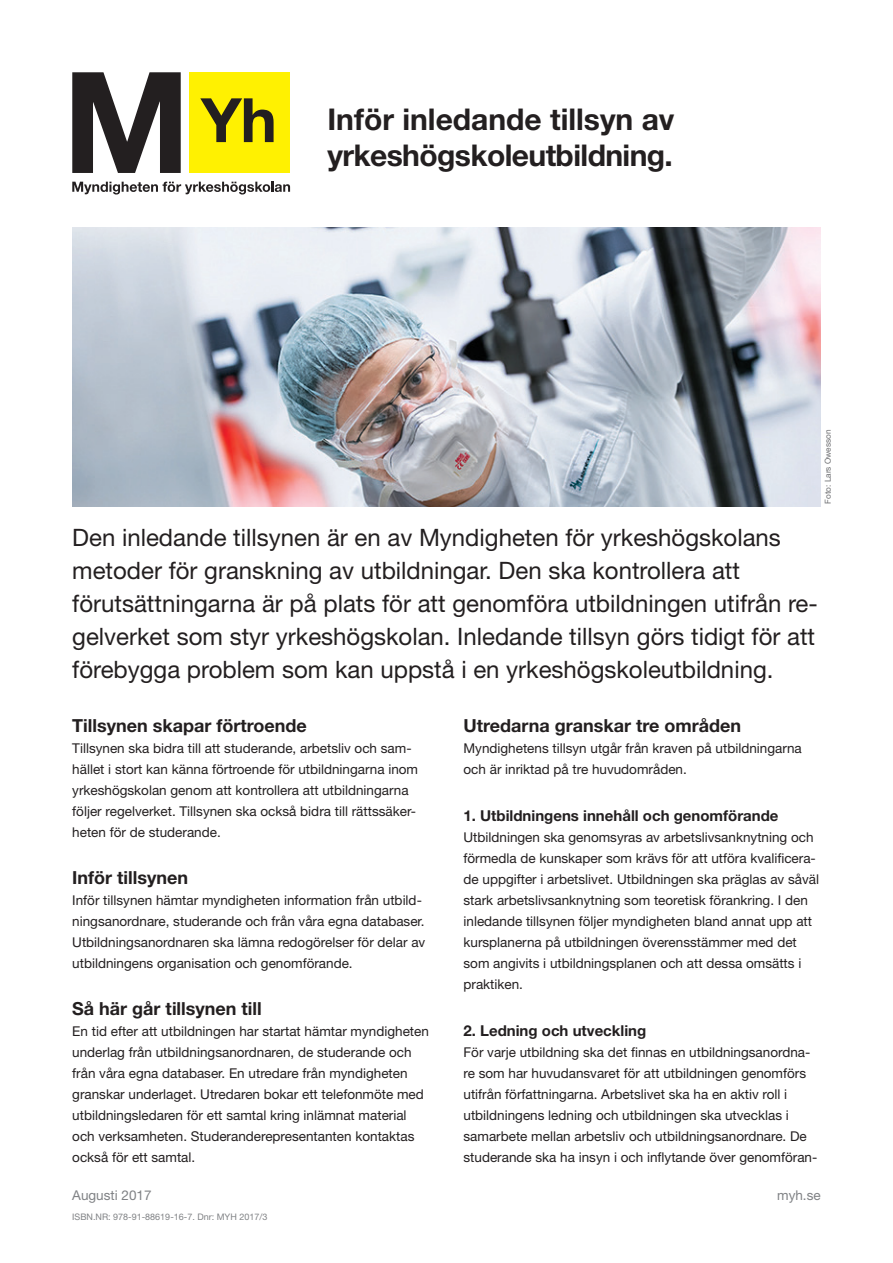
<style>
.page{position:relative;width:893px;height:1263px;background:#fff}
.page>*{position:absolute;margin:0;border:0;box-sizing:border-box;transform-origin:0 0}
.t1{font:700 30px/36px "Helvetica Neue LT Std";letter-spacing:-.02em;color:#231f20}
.t2{font:24px/33px "Helvetica Neue LT Std";color:#231f20}
.t3{font:700 18px "Helvetica Neue LT Std";color:#231f20}
.t4{font:700 15px "Helvetica Neue LT Std";color:#231f20}
.t5{font:13.5px/21px "Helvetica Neue LT Std";color:#231f20}
.t6{font:13.5px "Helvetica Neue LT Std";color:#808285}
.t7{font:9px "Helvetica Neue LT Std";color:#808285}
.t8{font:8.25px "Helvetica Neue LT Std";color:#6c6d70}
</style>
<div class="page">
<div style="left:189px;top:72px;width:101px;height:101px;background:#fff101"></div>
<svg style="left:200px;top:98px;width:74px;height:44px"></svg>
<svg style="left:72px;top:182px;width:218px;height:13px"></svg>
<svg style="left:72px;top:72px;width:109px;height:101px"></svg>
<img style="left:72px;top:227px;width:749px;height:279px">
<h1 class="t1" style="left:327px;top:100px;width:349px">Inför inledande tillsyn av yrkeshögskoleutbildning.</h1>
<p class="t8" style="left:823px;top:504px;width:76px;rotate:-90deg">Foto: Lars Owesson</p>
<p class="t2" style="left:72px;top:521px;width:747px">Den inledande tillsynen är en av Myndigheten för yrkeshögskolans metoder för granskning av utbildningar. Den ska kontrollera att förutsättningarna är på plats för att genomföra utbildningen utifrån re&shy;gelverket som styr yrkeshögskolan. Inledande tillsyn görs tidigt för att förebygga problem som kan uppstå i en yrkeshögskoleutbildning.</p>
<h3 class="t3" style="left:72px;top:714px;width:236px">Tillsynen skapar förtroende</h3>
<p class="t5" style="left:72px;top:737px;width:347px">Tillsynen ska bidra till att studerande, arbetsliv och sam&shy;hället i stort kan känna förtroende för utbildningarna inom yrkeshögskolan genom att kontrollera att utbildningarna följer regelverket. Tillsynen ska också bidra till rättssäker&shy;heten för de studerande.</p>
<h3 class="t3" style="left:72px;top:866px;width:117px">Inför tillsynen</h3>
<p class="t5" style="left:72px;top:889px;width:355px">Inför tillsynen hämtar myndigheten information från utbild&shy;ningsanordnare, studerande och från våra egna databaser.<br>Utbildningsanordnaren ska lämna redogörelser för delar av utbildningens organisation och genomförande.</p>
<h3 class="t3" style="left:72px;top:997px;width:191px">Så här går tillsynen till</h3>
<p class="t5" style="left:72px;top:1020px;width:358px">En tid efter att utbildningen har startat hämtar myndigheten underlag från utbildningsanordnaren, de studerande och från våra egna databaser. En utredare från myndigheten granskar underlaget. Utredaren bokar ett telefonmöte med utbildningsledaren för ett samtal kring inlämnat material och verksamheten. Studeranderepresentanten kontaktas också för ett samtal.</p>
<h3 class="t3" style="left:463px;top:714px;width:279px">Utredarna granskar tre områden</h3>
<p class="t5" style="left:463px;top:737px;width:340px">Myndighetens tillsyn utgår från kraven på utbildningarna och är inriktad på tre huvudområden.</p>
<p class="t4" style="left:463px;top:806px;width:316px">1. Utbildningens innehåll och genomförande</p>
<p class="t5" style="left:463px;top:826px;width:357px">Utbildningen ska genomsyras av arbetslivsanknytning och förmedla de kunskaper som krävs för att utföra kvalificera&shy;de uppgifter i arbetslivet. Utbildningen ska präglas av såväl stark arbetslivsanknytning som teoretisk förankring. I den inledande tillsynen följer myndigheten bland annat upp att kursplanerna på utbildningen överensstämmer med det som angivits i utbildningsplanen och att dessa omsätts i praktiken.</p>
<p class="t4" style="left:463px;top:1021px;width:184px">2. Ledning och utveckling</p>
<p class="t5" style="left:463px;top:1041px;width:355px">För varje utbildning ska det finnas en utbildningsanordna&shy;re som har huvudansvaret för att utbildningen genomförs utifrån författningarna. Arbetslivet ska ha en aktiv roll i utbildningens ledning och utbildningen ska utvecklas i samarbete mellan arbetsliv och utbildningsanordnare. De studerande ska ha insyn i och inflytande över genomföran-</p>
<p class="t6" style="left:72px;top:1187px;width:81px">Augusti 2017</p>
<p class="t7" style="left:72px;top:1211px;width:197px">ISBN.NR: 978-91-88619-16-7. Dnr: MYH 2017/3</p>
<p class="t6" style="left:777px;top:1187px;width:45px">myh.se</p>
</div>
